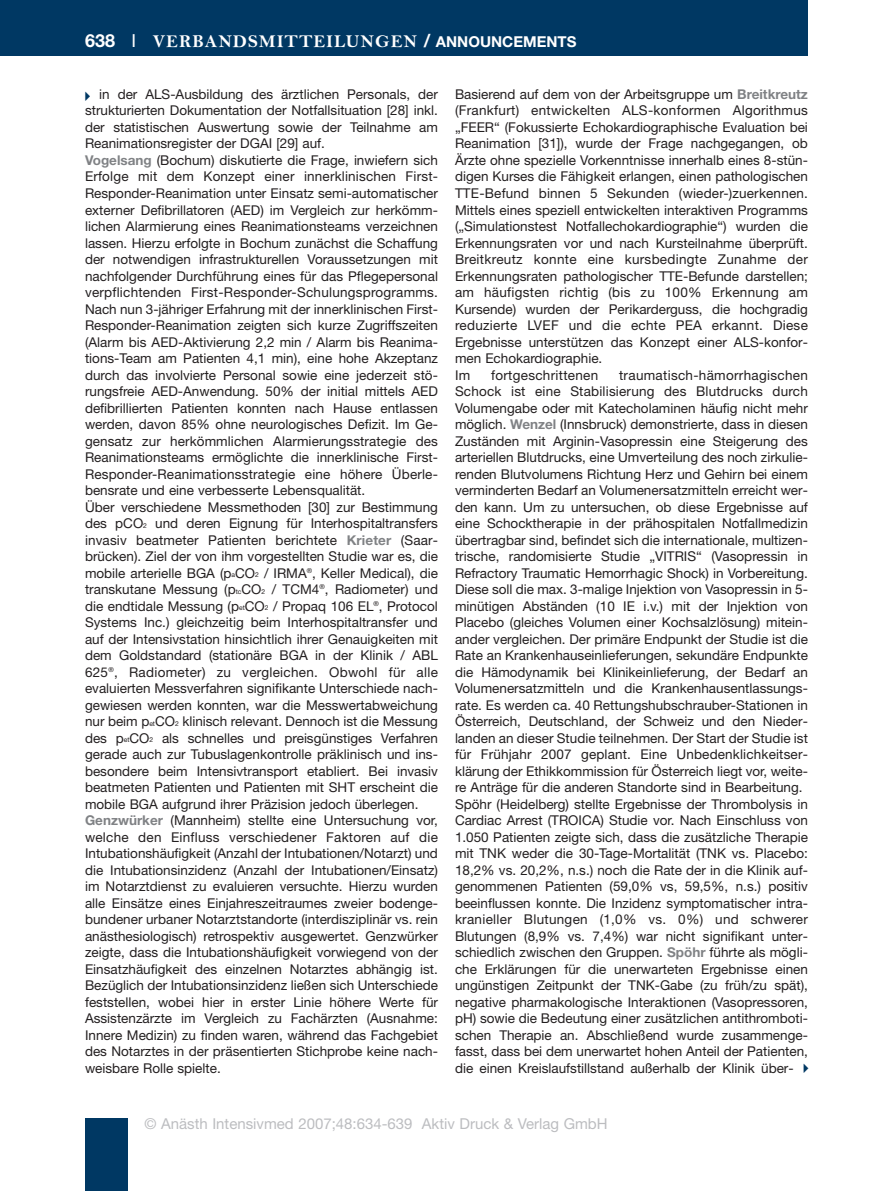
<style>
.page{position:relative;width:893px;height:1191px;background:#fff}
.page>*{position:absolute;margin:0;border:0;box-sizing:border-box;transform-origin:0 0}
.t1{font:18px "Bell MT Bold";letter-spacing:.055em;color:#fff}
.t2{font:15px "Helvetica Neue";color:#bcbdc0}
.t3{font:13.5px/16.5px "Helvetica Neue";color:#231f20}
.t4{font:13.5px "Helvetica Neue";letter-spacing:.02em;color:#231f20}
.s1{font-family:"Helvetica Neue";font-weight:700}
.s2{font-family:"Helvetica Neue"}
.s3{font-family:"Helvetica Neue";font-weight:700;font-size:15px}
.s4{font-weight:700;color:#808285}
.s5{font-size:6.75px}
</style>
<div class="page">
<div style="left:0;top:0;width:808px;height:55px;background:#003863"></div>
<div style="left:85px;top:1118px;width:43px;height:73px;background:#003863"></div>
<h1 class="t1" style="left:85px;top:30px;width:493px"><span class="s1">638</span> <span class="s2">I</span> VERBANDSMITTEILUNGEN <span class="s1">/</span> <span class="s3">ANNOUNCEMENTS</span></h1>
<p class="t3" style="left:85px;top:87px;width:354px;text-indent:14px">in der ALS-Ausbildung des ärztlichen Personals, der strukturierten Dokumentation der Notfallsituation [28] inkl. der statistischen Auswertung sowie der Teilnahme am Reanimationsregister der DGAI [29] auf.<br><span class="s4">Vogelsang</span> (Bochum) diskutierte die Frage, inwiefern sich Erfolge mit dem Konzept einer innerklinischen First-Responder-Reanimation unter Einsatz semi-automatischer externer Defibrillatoren (AED) im Vergleich zur herkömm&shy;lichen Alarmierung eines Reanimationsteams verzeichnen lassen. Hierzu erfolgte in Bochum zunächst die Schaffung der notwendigen infrastrukturellen Voraussetzungen mit nachfolgender Durchführung eines für das Pflegepersonal verpflichtenden First-Respon der-Schulungsprogramms.<br>Nach nun 3-jähriger Erfahrung mit der innerklinischen First-Responder-Reanimation zeigten sich kurze Zugriffszeiten (Alarm bis AED-Aktivierung 2,2 min / Alarm bis Reani ma - tions-Team am Patienten 4,1 min), eine hohe Akzeptanz durch das involvierte Personal sowie eine jederzeit stö&shy;rungsfreie AED-Anwendung. 50% der initial mittels AED defibrillierten Patienten konnten nach Hause entlassen werden, davon 85% ohne neurologisches Defizit. Im Ge - gen satz zur herkömmlichen Alarmierungsstrategie des Reanimationsteams ermöglichte die innerklinische First-Responder-Reanimationsstrategie eine höhere Überle&shy;bensrate und eine verbesserte Lebensqualität.<br>Über verschiedene Messmethoden [30] zur Bestim mung des pCO<span class="s5">2</span> und deren Eignung für Inter hospital transfers invasiv beatmeter Patienten berichtete <span class="s4">Krieter</span> (Saar - brücken). Ziel der von ihm vorgestellten Studie war es, die mobile arterielle BGA (p<span class="s5">a</span>CO<span class="s5">2</span> / IRMA<sup>®</sup>, Keller Medical), die transkutane Messung (p<span class="s5">tc</span>CO<span class="s5">2</span> / TCM4<sup>®</sup>, Radiometer) und die endtidale Messung (p<span class="s5">et</span>CO<span class="s5">2</span> / Propaq 106 EL<sup>®</sup>, Protocol Systems Inc.) gleichzeitig beim Interhospitaltransfer und auf der Intensivstation hinsichtlich ihrer Genauigkeiten mit dem Goldstandard (stationäre BGA in der Klinik / ABL 625<sup>®</sup>, Radiometer) zu vergleichen. Obwohl für alle evaluierten Mess ver fahren signifikante Unterschiede nach&shy;gewiesen werden konnten, war die Messwertabweichung nur beim p<span class="s5">et</span>CO<span class="s5">2</span> klinisch relevant. Dennoch ist die Messung des p<span class="s5">et</span>CO<span class="s5">2</span> als schnelles und preisgünstiges Verfahren gerade auch zur Tubuslagenkontrolle präklinisch und ins&shy;besondere beim Intensivtransport etabliert. Bei invasiv beatmeten Patienten und Patienten mit SHT erscheint die mobile BGA aufgrund ihrer Präzision jedoch überlegen.<br><span class="s4">Genzwürker</span> (Mannheim) stellte eine Untersuchung vor, welche den Einfluss verschiedener Faktoren auf die Intubationshäufigkeit (Anzahl der Intubationen/Notarzt) und die Intubationsinzidenz (Anzahl der Intuba tionen/Einsatz) im Notarztdienst zu evaluieren versuchte. Hierzu wurden alle Einsätze eines Einjahres zeit raumes zweier boden ge - bundener urbaner Notarzt standorte (interdisziplinär vs. rein anästhesiologisch) retrospektiv ausgewertet. Genzwürker zeigte, dass die Intubationshäufigkeit vorwiegend von der Einsatz häufig keit des einzelnen Notarztes abhängig ist.<br>Bezüglich der Intubationsinzidenz ließen sich Unterschiede feststellen, wobei hier in erster Linie höhere Werte für Assistenzärzte im Vergleich zu Fach ärzten (Ausnahme:<br>Innere Medizin) zu finden waren, während das Fachgebiet des Notarztes in der präsentierten Stichprobe keine nach&shy;weisbare Rolle spielte.</p>
<p class="t3" style="left:455px;top:87px;width:354px">Basierend auf dem von der Arbeitsgruppe um <span class="s4">Breitkreutz </span>(Frankfurt) entwickelten ALS-konformen Algorithmus „FEER“ (Fokussierte Echokardio graphische Evaluation bei Reanimation [31]), wurde der Frage nachgegangen, ob Ärzte ohne spezielle Vorkenntnisse innerhalb eines 8-stün&shy;digen Kurses die Fähigkeit erlangen, einen pathologischen TTE-Befund binnen 5 Sekunden (wieder-)zuerkennen.<br>Mittels eines speziell entwickelten interaktiven Programms („Simu lations test Notfallechokardiographie“) wurden die Erkennungsraten vor und nach Kursteilnahme überprüft.<br>Breitkreutz konnte eine kursbedingte Zunahme der Erkennungsraten pathologischer TTE-Befunde darstellen; am häufigsten richtig (bis zu 100% Erkennung am Kursende) wurden der Perikarderguss, die hochgradig reduzierte LVEF und die echte PEA erkannt. Diese Ergebnisse unterstützen das Konzept einer ALS-konfor&shy;men Echokardiographie.<br>Im</p>
<p class="t4" style="left:491px;top:370px;width:109px">fortgeschrittenen</p>
<p class="t3" style="left:455px;top:368px;width:355px;text-indent:164px">traumatisch-hämorrhagischen Schock ist eine Stabilisierung des Blutdrucks durch Volumengabe oder mit Katecholaminen häufig nicht mehr möglich. <span class="s4">Wenzel</span> (Innsbruck) demonstrierte, dass in diesen Zuständen mit Arginin-Vasopressin eine Steigerung des arteriellen Blutdrucks, eine Um verteilung des noch zirkulie&shy;renden Blutvolumens Richtung Herz und Gehirn bei einem verminderten Bedarf an Volumenersatzmitteln erreicht wer&shy;den kann. Um zu untersuchen, ob diese Ergebnisse auf eine Schocktherapie in der prähospitalen Notfallmedizin übertragbar sind, befindet sich die internationale, multizen&shy;trische, randomisierte Studie „VITRIS“ (Vasopressin in Refractory Traumatic Hemorrhagic Shock) in Vorbereitung.<br>Diese soll die max. 3-malige Injektion von Vasopressin in 5- minütigen Abständen (10 IE i.v.) mit der Injektion von Placebo (gleiches Volumen einer Kochsalzlösung) mitein&shy;ander vergleichen. Der primäre Endpunkt der Studie ist die Rate an Kranken hausein lieferungen, sekundäre Endpunkte die Hämodynamik bei Klinikeinlieferung, der Bedarf an Volumen ersatz mitteln und die Krankenhaus entlassungs - rate. Es werden ca. 40 Rettungshubschrauber-Stationen in Österreich, Deutschland, der Schweiz und den Nieder - landen an dieser Studie teilnehmen. Der Start der Studie ist für Frühjahr 2007 geplant. Eine Unbedenklich keitser - klärung der Ethikkommission für Österreich liegt vor, weite&shy;re Anträge für die anderen Standorte sind in Bearbeitung.<br>Spöhr (Heidelberg) stellte Ergebnisse der Thrombolysis in Cardiac Arrest (TROICA) Studie vor. Nach Einschluss von 1.050 Patienten zeigte sich, dass die zusätzliche Therapie mit TNK weder die 30-Tage-Mortalität (TNK vs. Placebo:<br>18,2% vs. 20,2%, n.s.) noch die Rate der in die Klinik auf&shy;genommenen Patienten (59,0% vs, 59,5%, n.s.) positiv beeinflussen konnte. Die Inzidenz symptomatischer intra&shy;kranieller Blutungen (1,0% vs. 0%) und schwerer Blutungen (8,9% vs. 7,4%) war nicht signifikant unter&shy;schiedlich zwischen den Gruppen. <span class="s4">Spöhr</span> führte als mögli&shy;che Erklärungen für die unerwarteten Ergebnisse einen ungünstigen Zeitpunkt der TNK-Gabe (zu früh/zu spät), negative pharmakologische Inter aktionen (Vasopressoren, pH) sowie die Bedeutung einer zusätzlichen antithromboti&shy;schen Therapie an. Abschließend wurde zusammenge&shy;fasst, dass bei dem unerwartet hohen Anteil der Patienten, die einen Kreislaufstillstand außerhalb der Klinik über-</p>
<p class="t2" style="left:145px;top:1118px;width:465px">© Anästh Intensivmed 2007;48:634-639 Aktiv Druck &amp; Verlag GmbH</p>
</div>
